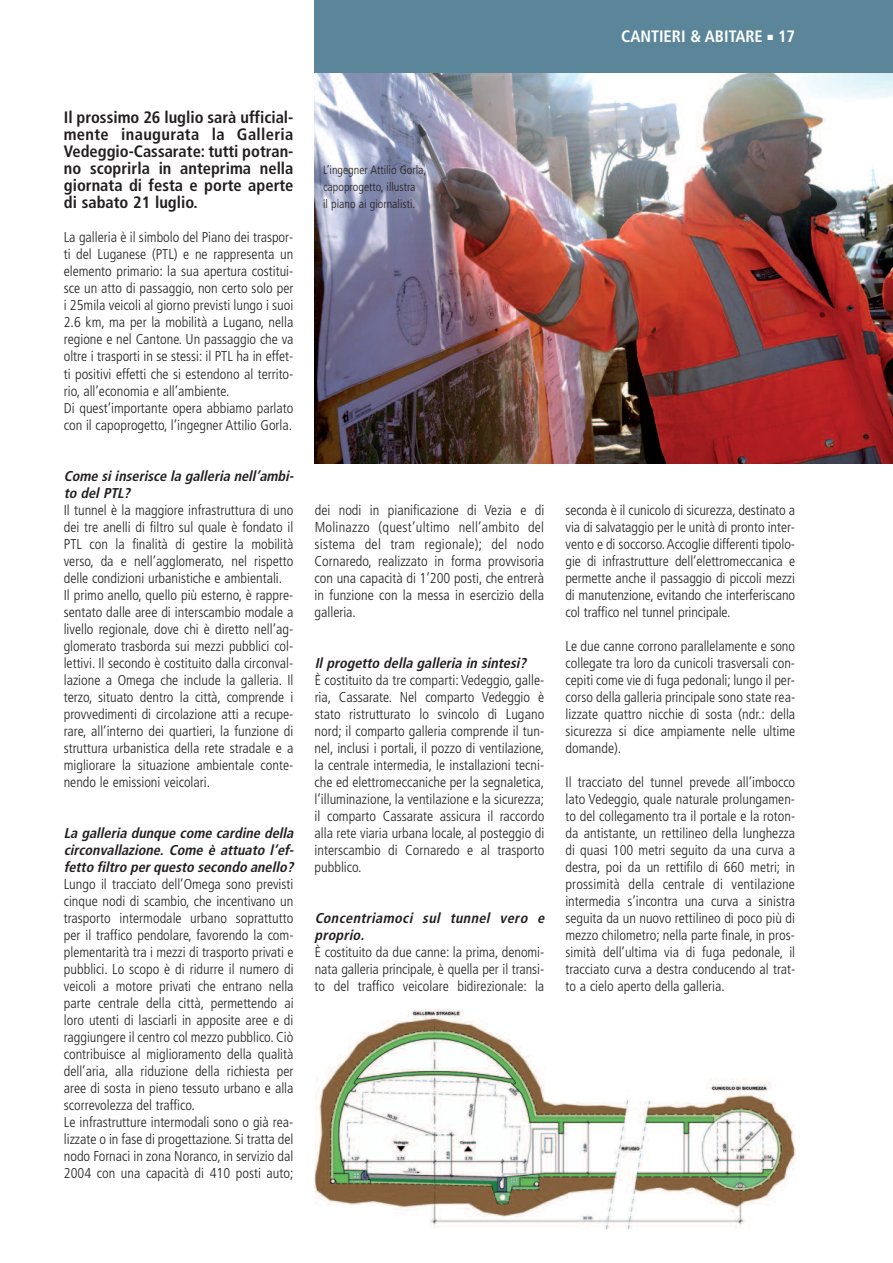
<style>
.page{position:relative;width:893px;height:1263px;background:#fff}
.page>*{position:absolute;margin:0;border:0;box-sizing:border-box;transform-origin:0 0}
.t1{font:700 condensed 16.5px/17px "Frutiger";color:#231f20;text-align:justify}
.t2{font:700 condensed 16.5px "Frutiger";color:#fff}
.t3{font:300 condensed 14.25px/17px "Frutiger";color:#231f20;text-align:justify}
.t4{font:italic 700 condensed 14.25px/17px "Frutiger";color:#231f20}
.t5{font:300 condensed 12px/17px "Frutiger";color:#231f20}
</style>
<div class="page">
<img style="left:315px;top:72px;width:578px;height:391px">
<div style="left:315px;top:0;width:578px;height:72px;background:#5b869a"></div>
<img style="left:315px;top:1009px;width:481px;height:221px">
<p class="t2" style="left:621px;top:30px;width:176px">CANTIERI &amp; ABITARE ■ 17</p>
<p class="t1" style="left:64px;top:110px;width:231px">Il prossimo 26 luglio sarà ufficial&shy;mente inaugurata la Galleria Vedeggio-Cassarate: tutti potran&shy;no scoprirla in anteprima nella giornata di festa e porte aperte di sabato 21 luglio.</p>
<p class="t3" style="left:64px;top:230px;width:231px;text-align:left">La galleria è il simbolo del Piano dei traspor&shy;ti del Luganese (PTL) e ne rappresenta un elemento primario: la sua apertura costitui&shy;sce un atto di passaggio, non certo solo per i 25mila veicoli al giorno previsti lungo i suoi 2.6 km, ma per la mobilità a Lugano, nella regione e nel Cantone. Un passaggio che va oltre i trasporti in se stessi: il PTL ha in effet&shy;ti positivi effetti che si estendono al territo&shy;rio, all’economia e all’ambiente.<br>Di quest’importante opera abbiamo parlato con il capoprogetto, l’ingegner Attilio Gorla.</p>
<p class="t4" style="left:64px;top:468px;width:234px">Come si inserisce la galleria nell’ambi&shy;to del PTL?</p>
<p class="t3" style="left:64px;top:502px;width:231px;text-align:left">Il tunnel è la maggiore infrastruttura di uno dei tre anelli di filtro sul quale è fondato il PTL con la finalità di gestire la mobilità verso, da e nell’agglomerato, nel rispetto delle condizioni urbanistiche e ambientali.<br>Il primo anello, quello più esterno, è rappre&shy;sentato dalle aree di interscambio modale a livello regionale, dove chi è diretto nell’ag&shy;glomerato trasborda sui mezzi pubblici col&shy;lettivi. Il secondo è costituito dalla circonval&shy;lazione a Omega che include la galleria. Il terzo, situato dentro la città, comprende i provvedimenti di circolazione atti a recupe&shy;rare, all’interno dei quartieri, la funzione di struttura urbanistica della rete stradale e a migliorare la situazione ambientale conte&shy;nendo le emissioni veicolari.</p>
<p class="t4" style="left:64px;top:825px;width:234px;text-align:justify">La galleria dunque come cardine della circonvallazione. Come è attuato l’ef&shy;fetto filtro perquesto secondo anello?</p>
<p class="t3" style="left:64px;top:876px;width:231px;text-align:left">Lungo il tracciato dell’Omega sono previsti cinque nodi di scambio, che incentivano un trasporto intermodale urbano soprattutto per il traffico pendolare, favorendo la com&shy;plementarità tra i mezzi di trasporto privati e pubblici. Lo scopo è di ridurre il numero di veicoli a motore privati che entrano nella parte centrale della città, permettendo ai loro utenti di lasciarli in apposite aree e di raggiungere il centro col mezzo pubblico. Ciò contribuisce al miglioramento della qualità dell’aria, alla riduzione della richiesta per aree di sosta in pieno tessuto urbano e alla scorrevolezza del traffico.<br>Le infrastrutture intermodali sono o già rea&shy;lizzate o in fase di progettazione. Si tratta del nodo Fornaci in zona Noranco, in servizio dal 2004 con una capacità di 410 posti auto;</p>
<p class="t5" style="left:323px;top:163px;width:105px">L’ingegner Attilio Gorla, capoprogetto, illustra<br>il piano ai giornalisti.</p>
<p class="t3" style="left:315px;top:502px;width:231px">dei nodi in pianificazione di Vezia e di Molinazzo (quest’ultimo nell’ambito del sistema del tram regionale); del nodo Cornaredo, realizzato in forma provvisoria con una capacità di 1’200 posti, che entrerà in funzione con la messa in esercizio della galleria.</p>
<p class="t4" style="left:315px;top:655px;width:216px">Il progetto della galleria in sintesi?</p>
<p class="t3" style="left:315px;top:672px;width:231px">È costituito da tre comparti: Vedeggio, galle&shy;ria, Cassarate. Nel comparto Vedeggio è stato ristrutturato lo svincolo di Lugano nord; il comparto galleria comprende il tun&shy;nel, inclusi i portali, il pozzo di ventilazione, la centrale intermedia, le installazioni tecni&shy;che ed elettromeccaniche per la segnaletica, l’illuminazione, la ventilazione e la sicurezza; il comparto Cassarate assicura il raccordo alla rete viaria urbana locale, al posteggio di interscambio di Cornaredo e al trasporto pubblico.</p>
<p class="t4" style="left:315px;top:910px;width:234px">Concentriamoci sul tunnel vero e proprio.</p>
<p class="t3" style="left:315px;top:944px;width:231px">È costituito da due canne: la prima, denomi&shy;nata galleria principale, è quella per il transi&shy;to del traffico veicolare bidirezionale: la</p>
<p class="t3" style="left:565px;top:502px;width:231px">seconda è il cunicolo di sicurezza, destinato a via di salvataggio per le unità di pronto inter&shy;vento e di soccorso. Accoglie differenti tipolo&shy;gie di infrastrutture dell’elettromeccanica e permette anche il passaggio di piccoli mezzi di manutenzione, evitando che interferiscano col traffico nel tunnel principale.</p>
<p class="t3" style="left:565px;top:638px;width:231px">Le due canne corrono parallelamente e sono collegate tra loro da cunicoli trasversali con&shy;cepiti come vie di fuga pedonali; lungo il per&shy;corso della galleria principale sono state rea&shy;lizzate quattro nicchie di sosta (ndr.: della sicurezza si dice ampiamente nelle ultime domande).</p>
<p class="t3" style="left:565px;top:774px;width:231px">Il tracciato del tunnel prevede all’imbocco lato Vedeggio, quale naturale prolungamen&shy;to del collegamento tra il portale e la roton&shy;da antistante, un rettilineo della lunghezza di quasi 100 metri seguito da una curva a destra, poi da un rettifilo di 660 metri; in prossimità della centrale di ventilazione intermedia s’incontra una curva a sinistra seguita da un nuovo rettilineo di poco più di mezzo chilometro; nella parte finale, in pros&shy;simità dell’ultima via di fuga pedonale, il tracciato curva a destra conducendo al trat&shy;to a cielo aperto della galleria.</p>
</div>
